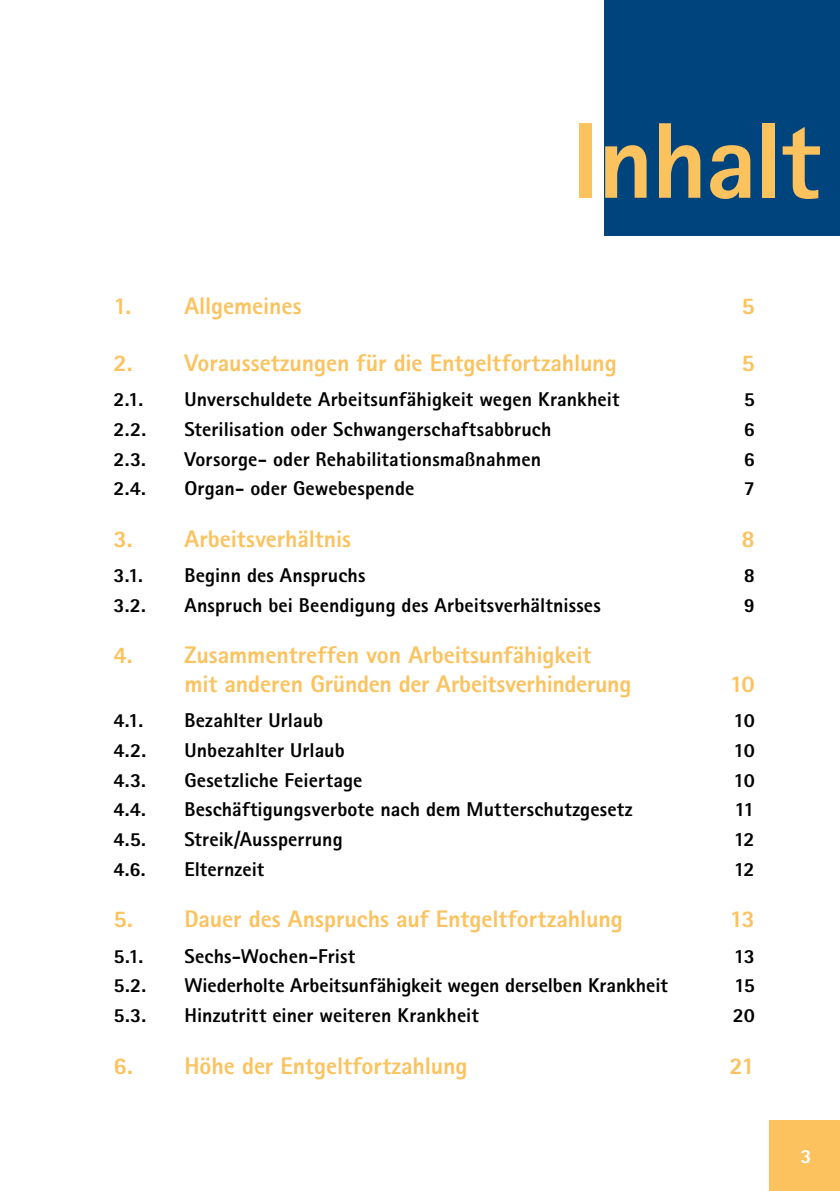
<style>
.page{position:relative;width:840px;height:1191px;background:#fff}
.page>*{position:absolute;margin:0;border:0;box-sizing:border-box;transform-origin:0 0}
.t1{font:800 108px "Rotis Sans Serif Std";letter-spacing:-.02em;color:#fbc25e}
.t2{font:800 24px/28.8px "Rotis Sans Serif Std";letter-spacing:-.005em;color:#fbc25e}
.t3{font:800 20px "Rotis Sans Serif Std";letter-spacing:.005em;color:#000}
.t4{font:800 20px "Rotis Sans Serif Std";color:#fff}
</style>
<div class="page">
<div style="left:768px;top:1120px;width:71px;height:71px;background:#fbc25e"></div>
<div style="left:604px;top:0;width:235px;height:235px;background:#00447e"></div>
<h1 class="t1" style="left:571px;top:92px;width:250px">Inhalt</h1>
<p class="t2" style="left:113px;top:291px;width:189px">1. Allgemeines</p>
<p class="t2" style="left:741px;top:291px;width:15px">5</p>
<p class="t2" style="left:113px;top:348px;width:504px">2. Voraussetzungen für die Entgeltfortzahlung</p>
<p class="t2" style="left:741px;top:348px;width:15px">5</p>
<p class="t3" style="left:113px;top:387px;width:31px">2.1.</p>
<p class="t3" style="left:184px;top:387px;width:436px">Unverschuldete Arbeitsunfähigkeit wegen Krankheit</p>
<p class="t3" style="left:743px;top:387px;width:13px">5</p>
<p class="t3" style="left:113px;top:416px;width:34px">2.2.</p>
<p class="t3" style="left:184px;top:416px;width:368px">Sterilisation oder Schwangerschaftsabbruch</p>
<p class="t3" style="left:743px;top:416px;width:13px">6</p>
<p class="t3" style="left:113px;top:446px;width:34px">2.3.</p>
<p class="t3" style="left:184px;top:446px;width:358px">Vorsorge- oder Rehabilitationsmaßnahmen</p>
<p class="t3" style="left:743px;top:446px;width:13px">6</p>
<p class="t3" style="left:113px;top:476px;width:34px">2.4.</p>
<p class="t3" style="left:184px;top:476px;width:231px">Organ- oder Gewebespende</p>
<p class="t3" style="left:743px;top:476px;width:13px">7</p>
<p class="t2" style="left:113px;top:524px;width:239px">3. Arbeitsverhältnis</p>
<p class="t2" style="left:741px;top:524px;width:15px">8</p>
<p class="t3" style="left:113px;top:562px;width:31px">3.1.</p>
<p class="t3" style="left:184px;top:562px;width:182px">Beginn des Anspruchs</p>
<p class="t3" style="left:743px;top:562px;width:13px">8</p>
<p class="t3" style="left:113px;top:592px;width:34px">3.2.</p>
<p class="t3" style="left:184px;top:592px;width:417px">Anspruch bei Beendigung des Arbeitsverhältnisses</p>
<p class="t3" style="left:743px;top:592px;width:13px">9</p>
<p class="t2" style="left:184px;top:640px;width:448px;text-indent:-71px">4. Zusammentreffen von Arbeitsunfähigkeit<br>mit anderen Gründen der Arbeitsverhinderung</p>
<p class="t2" style="left:729px;top:669px;width:26px">10</p>
<p class="t3" style="left:113px;top:708px;width:31px">4.1.</p>
<p class="t3" style="left:184px;top:708px;width:140px">Bezahlter Urlaub</p>
<p class="t3" style="left:733px;top:708px;width:23px">10</p>
<p class="t3" style="left:113px;top:737px;width:34px">4.2.</p>
<p class="t3" style="left:184px;top:737px;width:162px">Unbezahlter Urlaub</p>
<p class="t3" style="left:733px;top:737px;width:23px">10</p>
<p class="t3" style="left:113px;top:767px;width:34px">4.3.</p>
<p class="t3" style="left:184px;top:767px;width:179px">Gesetzliche Feiertage</p>
<p class="t3" style="left:733px;top:767px;width:23px">10</p>
<p class="t3" style="left:113px;top:797px;width:34px">4.4.</p>
<p class="t3" style="left:184px;top:797px;width:449px">Beschäftigungsverbote nach dem Mutterschutzgesetz</p>
<p class="t3" style="left:734px;top:797px;width:22px">11</p>
<p class="t3" style="left:113px;top:826px;width:34px">4.5.</p>
<p class="t3" style="left:184px;top:826px;width:160px">Streik/Aussperrung</p>
<p class="t3" style="left:733px;top:826px;width:22px">12</p>
<p class="t3" style="left:113px;top:856px;width:34px">4.6.</p>
<p class="t3" style="left:184px;top:856px;width:81px">Elternzeit</p>
<p class="t3" style="left:733px;top:856px;width:22px">12</p>
<p class="t2" style="left:113px;top:904px;width:510px">5. Dauer des Anspruchs auf Entgeltfortzahlung</p>
<p class="t2" style="left:729px;top:904px;width:26px">13</p>
<p class="t3" style="left:113px;top:943px;width:31px">5.1.</p>
<p class="t3" style="left:184px;top:943px;width:172px">Sechs-Wochen-Frist</p>
<p class="t3" style="left:733px;top:943px;width:22px">13</p>
<p class="t3" style="left:113px;top:973px;width:34px">5.2.</p>
<p class="t3" style="left:184px;top:973px;width:484px">Wiederholte Arbeitsunfähigkeit wegen derselben Krankheit</p>
<p class="t3" style="left:733px;top:973px;width:22px">15</p>
<p class="t3" style="left:113px;top:1002px;width:34px">5.3.</p>
<p class="t3" style="left:184px;top:1002px;width:296px">Hinzutritt einer weiteren Krankheit</p>
<p class="t3" style="left:732px;top:1002px;width:24px">20</p>
<p class="t2" style="left:113px;top:1050px;width:355px">6. Höhe der Entgeltfortzahlung</p>
<p class="t2" style="left:729px;top:1050px;width:27px">21</p>
<p class="t4" style="left:800px;top:1143px;width:13px">3</p>
</div>
